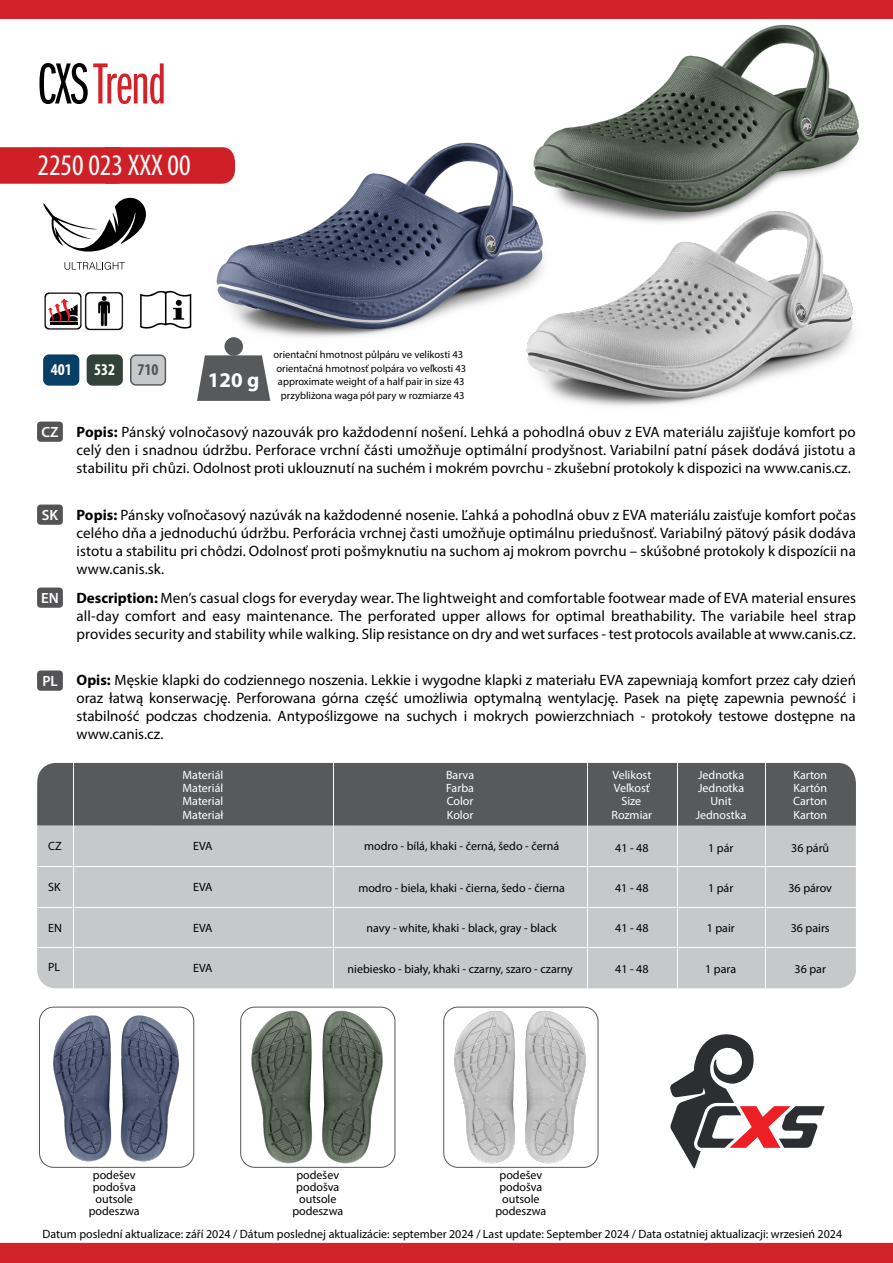
<style>
.page{position:relative;width:893px;height:1263px;background:#fff}
.page>*{position:absolute;margin:0;border:0;box-sizing:border-box;transform-origin:0 0}
.t1{font:60px "ITC Franklin Gothic Std Bk X Cp";letter-spacing:-.01em;color:#d2232a}
.t2{font:condensed 30px "Myriad Pro";color:#fff}
.t3{font:700 21px "Myriad Pro";color:#fff}
.t4{font:700 condensed 16.5px "Myriad Pro";color:#fff}
.t5{font:700 condensed 16.5px "Myriad Pro";color:#545456}
.t6{font:15px/18px "Myriad Pro";color:#000;text-align:justify}
.t7{font:600 14.85px "Myriad Pro";color:#fff}
.t8{font:12px/12px "Myriad Pro";color:#000;text-align:center}
.t9{font:12px "Myriad Pro";color:#fff}
.t10{font:10.5px/13.5px "Myriad Pro";color:#000;text-align:center}
.s1{color:#000}
.s2{font-weight:700}
</style>
<div class="page">
<div style="left:0;top:147px;width:201px;height:37px;background:#cf2027"></div>
<img style="left:201px;top:142px;width:310px;height:201px">
<img style="left:540px;top:24px;width:319px;height:124px">
<img style="left:511px;top:148px;width:343px;height:258px">
<div style="left:37px;top:422px;width:26px;height:20px;background:#545456;border-radius:3px"></div>
<div style="left:37px;top:587px;width:26px;height:21px;background:#545456;border-radius:3px"></div>
<div style="left:37px;top:670px;width:26px;height:21px;background:#545456;border-radius:3px"></div>
<div style="left:37px;top:505px;width:26px;height:20px;background:#545456;border-radius:3px"></div>
<div style="left:44px;top:355px;width:35px;height:30px;background:#093e66;border-radius:5px"></div>
<div style="left:43px;top:354px;width:36px;height:32px;border:2px solid #093e66;border-radius:5px"></div>
<div style="left:87px;top:355px;width:35px;height:30px;background:#31423b;border-radius:5px"></div>
<div style="left:87px;top:354px;width:36px;height:32px;border:2px solid #31423b;border-radius:5px"></div>
<div style="left:131px;top:355px;width:34px;height:30px;background:#c7c8ca;border-radius:5px"></div>
<div style="left:130px;top:354px;width:36px;height:32px;border:2px solid #58595b;border-radius:5px"></div>
<svg style="left:43px;top:198px;width:103px;height:54px"></svg>
<svg style="left:65px;top:262px;width:60px;height:8px"></svg>
<div style="left:0;top:0;width:893px;height:19px;background:#d2232a"></div>
<div style="left:0;top:1243px;width:893px;height:20px;background:#d2232a"></div>
<svg style="left:670px;top:1034px;width:155px;height:134px"></svg>
<svg style="left:197px;top:355px;width:73px;height:46px;background:#6b6c6e"></svg>
<div style="left:224px;top:337px;width:19px;height:19px;background:#58595b;border-radius:50%"></div>
<svg style="left:44px;top:292px;width:40px;height:38px"></svg>
<svg style="left:140px;top:291px;width:51px;height:38px"></svg>
<img style="left:84px;top:291px;width:40px;height:40px">
<img style="left:48px;top:1008px;width:131px;height:158px">
<div style="left:39px;top:1006px;width:155px;height:162px;border:1px solid #58595b;border-radius:14px"></div>
<img style="left:246px;top:1008px;width:141px;height:158px">
<div style="left:240px;top:1006px;width:155px;height:162px;border:1px solid #58595b;border-radius:14px"></div>
<img style="left:449px;top:1008px;width:141px;height:158px">
<div style="left:443px;top:1006px;width:155px;height:162px;border:1px solid #58595b;border-radius:14px"></div>
<div style="left:37px;top:770px;width:819px;height:218px;background:#c7c8ca;border-radius:18px"></div>
<div style="left:37px;top:763px;width:819px;height:62px;background:#58595b"></div>
<hr style="left:73px;top:757px;width:1px;height:231px;background:#fff">
<hr style="left:37px;top:948px;width:819px;height:1px;background:#fff">
<hr style="left:37px;top:866px;width:819px;height:1px;background:#fff">
<hr style="left:333px;top:757px;width:1px;height:231px;background:#fff">
<hr style="left:765px;top:757px;width:1px;height:231px;background:#fff">
<hr style="left:677px;top:757px;width:1px;height:231px;background:#fff">
<hr style="left:587px;top:757px;width:1px;height:231px;background:#fff">
<hr style="left:37px;top:907px;width:819px;height:1px;background:#fff">
<h1 class="t1" style="left:37px;top:53px;width:130px"><span class="s1">CXS</span> Trend</h1>
<h2 class="t2" style="left:38px;top:147px;width:155px">2250 023 XXX 00</h2>
<p class="t4" style="left:51px;top:360px;width:23px">401</p>
<p class="t4" style="left:94px;top:360px;width:23px">532</p>
<p class="t5" style="left:138px;top:360px;width:23px">710</p>
<h3 class="t3" style="left:208px;top:366px;width:53px">120 g</h3>
<p class="t10" style="left:273px;top:348px;width:194px">orientační hmotnost půlpáru ve velikosti 43 orientačná hmotnosť polpára vo veľkosti 43 approximate weight of a half pair in size 43 przybliżona waga pół pary w rozmiarze 43</p>
<p class="t7" style="left:42px;top:422px;width:19px">CZ</p>
<p class="t6" style="left:77px;top:422px;width:781px"><span class="s2">Popis:</span> Pánský volnočasový nazouvák pro každodenní nošení. Lehká a pohodlná obuv z EVA materiálu zajišťuje komfort po celý den i snadnou údržbu. Perforace vrchní části umožňuje optimální prodyšnost. Variabilní patní pásek dodává jistotu a stabilitu při chůzi. Odolnost proti uklouznutí na suchém i mokrém povrchu - zkušební protokoly k dispozici na www.canis.cz.</p>
<p class="t7" style="left:42px;top:505px;width:18px">SK</p>
<p class="t6" style="left:77px;top:505px;width:781px"><span class="s2">Popis:</span> Pánsky voľnočasový nazúvák na každodenné nosenie. Ľahká a pohodlná obuv z EVA materiálu zaisťuje komfort počas celého dňa a jednoduchú údržbu. Perforácia vrchnej časti umožňuje optimálnu priedušnosť. Variabilný pätový pásik dodáva istotu a stabilitu pri chôdzi. Odolnosť proti pošmyknutiu na suchom aj mokrom povrchu – skúšobné protokoly k dispozícii na www.canis.sk.</p>
<p class="t7" style="left:41px;top:588px;width:19px">EN</p>
<p class="t7" style="left:42px;top:671px;width:17px">PL</p>
<p class="t6" style="left:77px;top:588px;width:781px"><span class="s2">Description:</span> Men’s casual clogs for everyday wear. The lightweight and comfortable footwear made of EVA material ensures all-day comfort and easy maintenance. The perforated upper allows for optimal breathability. The variabile heel strap provides security and stability while walking. Slip resistance on dry and wet surfaces - test protocols available at www.canis.cz.</p>
<p class="t6" style="left:77px;top:671px;width:781px"><span class="s2">Opis:</span> Męskie klapki do codziennego noszenia. Lekkie i wygodne klapki z materiału EVA zapewniają komfort przez cały dzień oraz łatwą konserwację. Perforowana górna część umożliwia optymalną wentylację. Pasek na piętę zapewnia pewność i stabilność podczas chodzenia. Antypoślizgowe na suchych i mokrych powierzchniach - protokoły testowe dostępne na www.canis.cz.</p>
<p class="t9" style="left:183px;top:768px;width:42px">Materiál</p>
<p class="t9" style="left:446px;top:768px;width:30px">Barva</p>
<p class="t9" style="left:612px;top:768px;width:40px">Velikost</p>
<p class="t9" style="left:698px;top:768px;width:48px">Jednotka</p>
<p class="t9" style="left:793px;top:768px;width:35px">Karton</p>
<p class="t9" style="left:183px;top:780px;width:42px">Materiál</p>
<p class="t9" style="left:446px;top:780px;width:29px">Farba</p>
<p class="t9" style="left:614px;top:780px;width:38px">Veľkosť</p>
<p class="t9" style="left:698px;top:780px;width:48px">Jednotka</p>
<p class="t9" style="left:793px;top:780px;width:35px">Kartón</p>
<p class="t9" style="left:183px;top:794px;width:42px">Material</p>
<p class="t9" style="left:447px;top:794px;width:28px">Color</p>
<p class="t9" style="left:621px;top:794px;width:21px">Size</p>
<p class="t9" style="left:710px;top:794px;width:23px">Unit</p>
<p class="t9" style="left:793px;top:794px;width:36px">Carton</p>
<p class="t8" style="left:48px;top:840px;width:15px">CZ</p>
<p class="t9" style="left:183px;top:808px;width:42px">Materiał</p>
<p class="t8" style="left:193px;top:840px;width:21px">EVA</p>
<p class="t9" style="left:447px;top:807px;width:28px">Kolor</p>
<p class="t8" style="left:364px;top:840px;width:196px">modro - bílá, khaki - černá, šedo - černá</p>
<p class="t9" style="left:611px;top:807px;width:42px">Rozmiar</p>
<p class="t8" style="left:615px;top:842px;width:35px">41 - 48</p>
<p class="t9" style="left:696px;top:807px;width:52px">Jednostka</p>
<p class="t8" style="left:708px;top:842px;width:27px">1 pár</p>
<p class="t9" style="left:793px;top:807px;width:35px">Karton</p>
<p class="t8" style="left:791px;top:842px;width:40px">36 párů</p>
<p class="t8" style="left:48px;top:881px;width:14px">SK</p>
<p class="t8" style="left:193px;top:881px;width:21px">EVA</p>
<p class="t8" style="left:615px;top:882px;width:35px">41 - 48</p>
<p class="t8" style="left:708px;top:882px;width:27px">1 pár</p>
<p class="t8" style="left:788px;top:882px;width:45px">36 párov</p>
<p class="t8" style="left:358px;top:881px;width:208px">modro - biela, khaki - čierna, šedo - čierna</p>
<p class="t8" style="left:48px;top:921px;width:15px">EN</p>
<p class="t8" style="left:48px;top:960px;width:14px">PL</p>
<p class="t8" style="left:193px;top:922px;width:21px">EVA</p>
<p class="t8" style="left:193px;top:962px;width:21px">EVA</p>
<p class="t8" style="left:367px;top:922px;width:192px">navy - white, khaki - black, gray - black</p>
<p class="t8" style="left:348px;top:963px;width:227px">niebiesko - biały, khaki - czarny, szaro - czarny</p>
<p class="t8" style="left:615px;top:921px;width:35px">41 - 48</p>
<p class="t8" style="left:615px;top:962px;width:35px">41 - 48</p>
<p class="t8" style="left:707px;top:921px;width:30px">1 pair</p>
<p class="t8" style="left:705px;top:962px;width:32px">1 para</p>
<p class="t8" style="left:791px;top:921px;width:40px">36 pairs</p>
<p class="t8" style="left:794px;top:962px;width:33px">36 par</p>
<p class="t8" style="left:89px;top:1169px;width:52px">podešev podošva outsole podeszwa</p>
<p class="t8" style="left:292px;top:1169px;width:52px">podešev podošva outsole podeszwa</p>
<p class="t8" style="left:495px;top:1169px;width:52px">podešev podošva outsole podeszwa</p>
<p class="t8" style="left:43px;top:1228px;width:801px">Datum poslední aktualizace: září 2024 / Dátum poslednej aktualizácie: september 2024 / Last update: September 2024 / Data ostatniej aktualizacji: wrzesień 2024</p>
</div>
